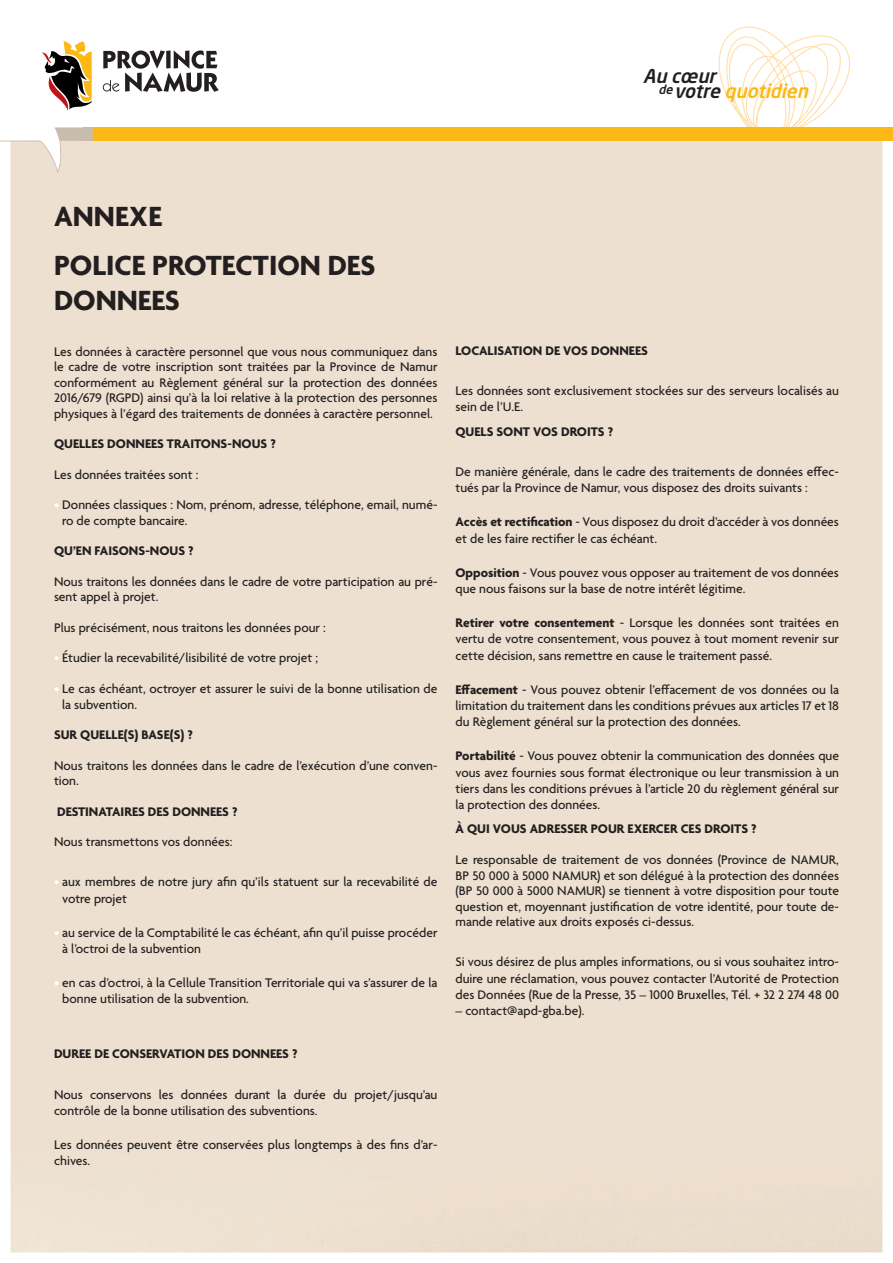
<style>
.page{position:relative;width:893px;height:1263px;background:#fff}
.page>*{position:absolute;margin:0;border:0;box-sizing:border-box;transform-origin:0 0}
.t1{font:700 30px/49.5px "Agenda";color:#231f20}
.t2{font:italic 500 18.9px/15.3px "Neo Sans Std";color:#231f20}
.t3{font:500 13.5px/16.2px "Agenda";color:#231f20}
.t4{font:700 13.5px "Agenda";color:#231f20}
.s1{color:#fcb814}
.s2{color:#fff}
.s3{font-weight:700}
</style>
<div class="page">
<div style="left:10px;top:172px;width:873px;height:1081px;background:#eee0d0"></div>
<svg style="left:93px;top:86px;width:790px;height:86px"></svg>
<svg style="left:712px;top:26px;width:146px;height:119px"></svg>
<div style="left:84px;top:127px;width:809px;height:14px;background:#fcb814"></div>
<svg style="left:0;top:127px;width:93px;height:46px"></svg>
<svg style="left:103px;top:50px;width:116px;height:42px"></svg>
<svg style="left:42px;top:41px;width:50px;height:70px"></svg>
<h2 class="t2" style="left:658px;top:68px;width:156px;text-indent:-15px">Au cœur<br><sup>de</sup> votre <span class="s1">quotidien</span></h2>
<h1 class="t1" style="left:54px;top:193px;width:323px">ANNEXE<br>POLICE PROTECTION DES</h1>
<h1 class="t1" style="left:54px;top:277px;width:127px">DONNEES</h1>
<p class="t3" style="left:54px;top:344px;width:385px;line-height:15.6px;text-align:justify">Les données à caractère personnel que vous nous communiquez dans le cadre de votre inscription sont traitées par la Province de Namur conformément au Règlement général sur la protection des données 2016/679 (RGPD) ainsi qu’à la loi relative à la protection des personnes physiques à l’égard des traitements de données à caractère personnel.</p>
<p class="t4" style="left:54px;top:437px;width:223px">QUELLES DONNEES TRAITONS-NOUS ?</p>
<p class="t3" style="left:54px;top:467px;width:146px">Les données traitées sont :</p>
<p class="t3" style="left:62px;top:498px;width:377px;line-height:15.5px;text-indent:-8px"><span class="s2">•</span> Données classiques : Nom, prénom, adresse, téléphone, email, numé&shy;ro de compte bancaire.</p>
<p class="t4" style="left:54px;top:544px;width:141px">QU’EN FAISONS-NOUS ?</p>
<p class="t3" style="left:54px;top:575px;width:385px;line-height:15.6px">Nous traitons les données dans le cadre de votre participation au pré&shy;sent appel à projet.</p>
<p class="t3" style="left:54px;top:620px;width:273px">Plus précisément, nous traitons les données pour :</p>
<p class="t3" style="left:54px;top:651px;width:266px"><span class="s2">•</span> Étudier la recevabilité/lisibilité de votre projet ;</p>
<p class="t3" style="left:62px;top:682px;width:377px;line-height:15.6px;text-indent:-8px"><span class="s2">•</span> Le cas échéant, octroyer et assurer le suivi de la bonne utilisation de la subvention.</p>
<p class="t4" style="left:54px;top:727px;width:140px">SUR QUELLE(S) BASE(S) ?</p>
<p class="t3" style="left:54px;top:758px;width:385px;line-height:15.6px">Nous traitons les données dans le cadre de l’exécution d’une conven&shy;tion.</p>
<p class="t4" style="left:57px;top:804px;width:182px">DESTINATAIRES DES DONNEES ?</p>
<p class="t3" style="left:54px;top:834px;width:180px">Nous transmettons vos données:</p>
<p class="t3" style="left:62px;top:875px;width:377px;text-indent:-8px"><span class="s2">•</span> aux membres de notre jury afin qu’ils statuent sur la recevabilité de votre projet</p>
<p class="t3" style="left:62px;top:925px;width:377px;text-indent:-8px"><span class="s2">•</span> au service de la Comptabilité le cas échéant, afin qu’il puisse procéder à l’octroi de la subvention</p>
<p class="t3" style="left:62px;top:975px;width:377px;text-indent:-8px"><span class="s2">•</span> en cas d’octroi, à la Cellule Transition Territoriale qui va s’assurer de la bonne utilisation de la subvention.</p>
<p class="t4" style="left:54px;top:1047px;width:245px">DUREE DE CONSERVATION DES DONNEES ?</p>
<p class="t3" style="left:54px;top:1087px;width:385px">Nous conservons les données durant la durée du projet/jusqu’au contrôle de la bonne utilisation des subventions.</p>
<p class="t3" style="left:54px;top:1137px;width:385px">Les données peuvent être conservées plus longtemps à des fins d’ar&shy;chives.</p>
<p class="t4" style="left:455px;top:343px;width:194px">LOCALISATION DE VOS DONNEES</p>
<p class="t3" style="left:455px;top:383px;width:385px">Les données sont exclusivement stockées sur des serveurs localisés au sein de l’U.E.</p>
<p class="t4" style="left:455px;top:424px;width:159px">QUELS SONT VOS DROITS ?</p>
<p class="t3" style="left:455px;top:464px;width:385px">De manière générale, dans le cadre des traitements de données effec&shy;tués par la Province de Namur, vous disposez des droits suivants :</p>
<p class="t3" style="left:455px;top:515px;width:385px"><span class="s3">Accès et rectification</span> - Vous disposez du droit d’accéder à vos données et de les faire rectifier le cas échéant.</p>
<p class="t3" style="left:455px;top:565px;width:385px"><span class="s3">Opposition</span> - Vous pouvez vous opposer au traitement de vos données que nous faisons sur la base de notre intérêt légitime.</p>
<p class="t3" style="left:455px;top:615px;width:385px;text-align:justify"><span class="s3">Retirer votre consentement</span> - Lorsque les données sont traitées en vertu de votre consentement, vous pouvez à tout moment revenir sur cette décision, sans remettre en cause le traitement passé.</p>
<p class="t3" style="left:455px;top:682px;width:385px;text-align:justify"><span class="s3">Effacement</span> - Vous pouvez obtenir l’effacement de vos données ou la limitation du traitement dans les conditions prévues aux articles 17 et 18 du Règlement général sur la protection des données.</p>
<p class="t3" style="left:455px;top:749px;width:385px;text-align:justify"><span class="s3">Portabilité</span> - Vous pouvez obtenir la communication des données que vous avez fournies sous format électronique ou leur transmission à un tiers dans les conditions prévues à l’article 20 du règlement général sur la protection des données.</p>
<p class="t4" style="left:455px;top:822px;width:303px">À QUI VOUS ADRESSER POUR EXERCER CES DROITS ?</p>
<p class="t3" style="left:455px;top:853px;width:385px;line-height:15.6px;text-align:justify">Le responsable de traitement de vos données (Province de NAMUR, BP 50 000 à 5000 NAMUR) et son délégué à la protection des données (BP 50 000 à 5000 NAMUR) se tiennent à votre disposition pour toute question et, moyennant justification de votre identité, pour toute de&shy;mande relative aux droits exposés ci-dessus.</p>
<p class="t3" style="left:455px;top:955px;width:385px;text-align:justify">Si vous désirez de plus amples informations, ou si vous souhaitez intro&shy;duire une réclamation, vous pouvez contacter l’Autorité de Protection des Données (Rue de la Presse, 35 – 1000 Bruxelles, Tél. + 32 2 274 48 00</p>
<p class="t3" style="left:455px;top:1003px;width:130px">– contact@apd-gba.be).</p>
</div>
